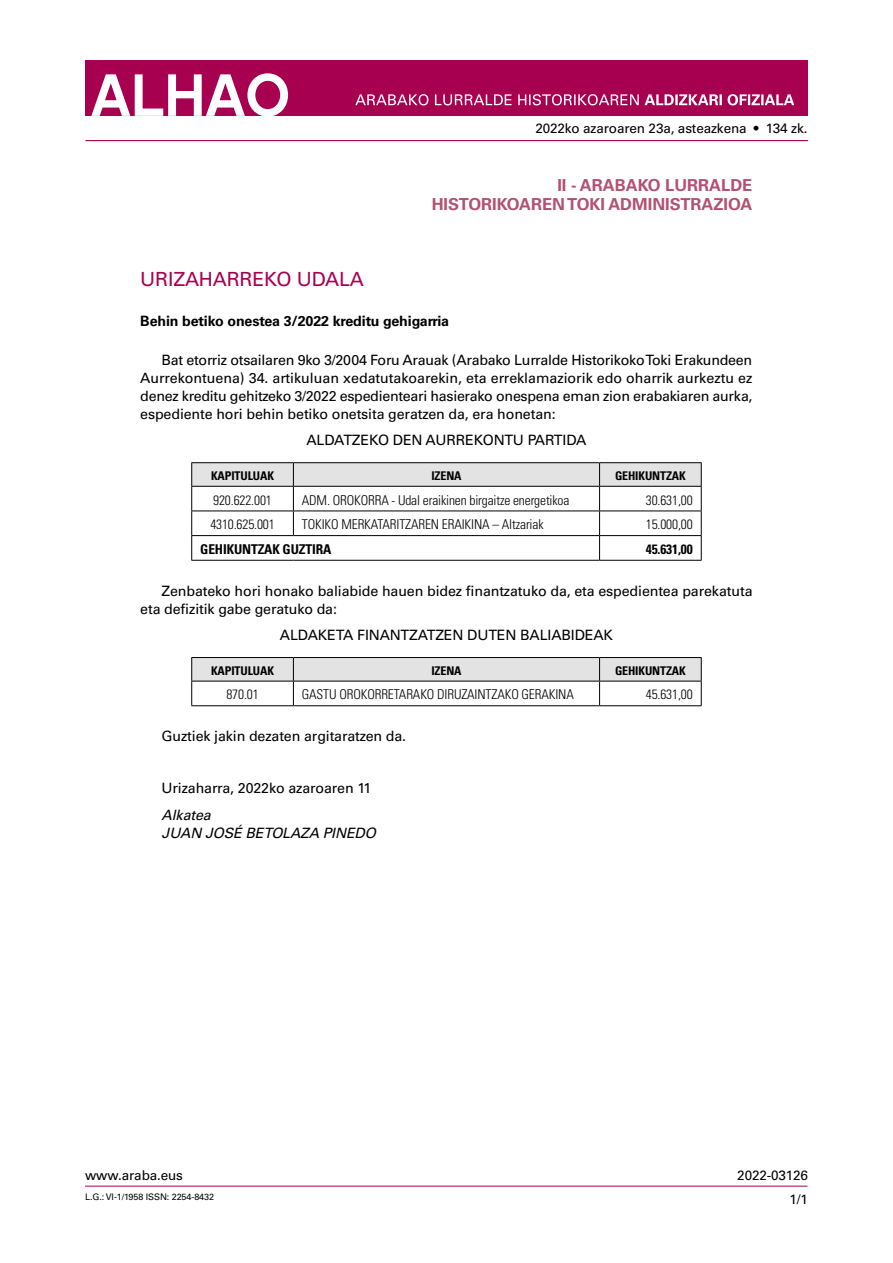
<style>
.page{position:relative;width:893px;height:1263px;background:#fff}
.page>*{position:absolute;margin:0;border:0;box-sizing:border-box;transform-origin:0 0}
._1_1_ANUNCIANTE_un_n{font:19.5px "Univers LT Std";letter-spacing:-.01em;color:#a80050}
._0_SECCION_II{font:700 16.5px/19.8px "Univers LT Std";color:#b25170;text-align:right}
._4_2_ROMAN_CENTRADO{font:14.25px/18px "Univers LT Std";letter-spacing:-.01em;color:#000;text-align:justify}
._2_SUMARIO{font:700 14.25px "Univers LT Std";letter-spacing:-.01em;color:#000}
.FIRMA_lugar_3_nivele{font:14.25px "Univers LT Std";letter-spacing:-.01em;color:#000}
.FIRMA_nombre{font:italic 14.25px "Univers LT Std";letter-spacing:-.01em;color:#000}
.FIRMA_cargo{font:italic 14.25px "Univers LT Std";letter-spacing:-.01em;color:#000}
.CUERPO_TABLA_9_IZDA{font:300 condensed 13.5px "Univers LT Std";letter-spacing:-.01em;color:#000}
.t1{font:13.5px "Univers LT Std";letter-spacing:-.01em;color:#000}
.CUERPO_TABLA_9_DCHA{font:300 condensed 13.5px "Univers LT Std";letter-spacing:-.01em;color:#000}
.CUERPO_TABLA_9_IZDA-2{font:700 condensed 13.5px "Univers LT Std";letter-spacing:-.01em;color:#000}
.CABECERA_TABLA_8_CEN{font:700 condensed 12px "Univers LT Std";letter-spacing:-.01em;color:#000}
.t2{font:9px "Univers LT Std";letter-spacing:-.01em;color:#000}
</style>
<div class="page">
<hr style="left:85px;top:1186px;width:722px;height:1px;background:#a80050">
<div style="left:85px;top:60px;width:723px;height:55px;background:#a80050"></div>
<hr style="left:85px;top:140px;width:723px;height:1px;background:#a80050">
<svg style="left:91px;top:73px;width:197px;height:43px"></svg>
<svg style="left:355px;top:94px;width:439px;height:11px"></svg>
<hr style="left:191px;top:462px;width:102px;height:1px;background:#000">
<hr style="left:293px;top:462px;width:307px;height:1px;background:#000">
<hr style="left:600px;top:462px;width:102px;height:1px;background:#000">
<svg style="left:191px;top:463px;width:511px;height:97px"></svg>
<hr style="left:191px;top:560px;width:102px;height:1px;background:#000">
<hr style="left:293px;top:560px;width:307px;height:1px;background:#000">
<hr style="left:600px;top:560px;width:102px;height:1px;background:#000">
<svg style="left:191px;top:657px;width:511px;height:48px"></svg>
<hr style="left:191px;top:705px;width:102px;height:1px;background:#000">
<hr style="left:293px;top:705px;width:307px;height:1px;background:#000">
<hr style="left:600px;top:705px;width:102px;height:1px;background:#000">
<p class="t1" style="left:535px;top:121px;width:274px">2022ko azaroaren 23a, asteazkena • 134 zk.</p>
<p class="_0_SECCION_II" style="left:432px;top:175px;width:322px">II - ARABAKO LURRALDE<br>HISTORIKOAREN TOKI ADMINISTRAZIOA</p>
<p class="_1_1_ANUNCIANTE_un_n" style="left:140px;top:268px;width:225px">URIZAHARREKO UDALA</p>
<p class="_2_SUMARIO" style="left:140px;top:312px;width:310px">Behin betiko onestea 3/2022 kreditu gehigarria</p>
<p class="_4_2_ROMAN_CENTRADO" style="left:140px;top:351px;width:614px;text-indent:21px">Bat etorriz otsailaren 9ko 3/2004 Foru Arauak (Arabako Lurralde Historikoko Toki Erakundeen Aurrekontuena) 34. artikuluan xedatutakoarekin, eta erreklamaziorik edo oharrik aurkeztu ez denez kreditu gehitzeko 3/2022 espedienteari hasierako onespena eman zion erabakiaren aurka, espediente hori behin betiko onetsita geratzen da, era honetan:</p>
<p class="_4_2_ROMAN_CENTRADO" style="left:306px;top:431px;width:282px">ALDATZEKO DEN AURREKONTU PARTIDA</p>
<p class="CABECERA_TABLA_8_CEN" style="left:211px;top:468px;width:64px">KAPITULUAK</p>
<p class="CABECERA_TABLA_8_CEN" style="left:431px;top:468px;width:32px">IZENA</p>
<p class="CABECERA_TABLA_8_CEN" style="left:615px;top:468px;width:72px">GEHIKUNTZAK</p>
<p class="CUERPO_TABLA_9_IZDA" style="left:213px;top:492px;width:60px">920.622.001</p>
<p class="CUERPO_TABLA_9_IZDA" style="left:302px;top:492px;width:269px">ADM. OROKORRA - Udal eraikinen birgaitze energetikoa</p>
<p class="CUERPO_TABLA_9_DCHA" style="left:646px;top:492px;width:48px">30.631,00</p>
<p class="CUERPO_TABLA_9_IZDA" style="left:210px;top:516px;width:66px">4310.625.001</p>
<p class="CUERPO_TABLA_9_IZDA" style="left:302px;top:516px;width:243px">TOKIKO MERKATARITZAREN ERAIKINA – Altzariak</p>
<p class="CUERPO_TABLA_9_DCHA" style="left:646px;top:516px;width:48px">15.000,00</p>
<p class="CUERPO_TABLA_9_IZDA-2" style="left:200px;top:541px;width:133px">GEHIKUNTZAK GUZTIRA</p>
<p class="CUERPO_TABLA_9_IZDA-2" style="left:646px;top:541px;width:48px">45.631,00</p>
<p class="_4_2_ROMAN_CENTRADO" style="left:140px;top:582px;width:614px;text-indent:21px">Zenbateko hori honako baliabide hauen bidez finantzatuko da, eta espedientea parekatuta eta defizitik gabe geratuko da:</p>
<p class="_4_2_ROMAN_CENTRADO" style="left:280px;top:626px;width:335px">ALDAKETA FINANTZATZEN DUTEN BALIABIDEAK</p>
<p class="CABECERA_TABLA_8_CEN" style="left:211px;top:663px;width:64px">KAPITULUAK</p>
<p class="CABECERA_TABLA_8_CEN" style="left:431px;top:663px;width:32px">IZENA</p>
<p class="CABECERA_TABLA_8_CEN" style="left:615px;top:663px;width:72px">GEHIKUNTZAK</p>
<p class="CUERPO_TABLA_9_IZDA" style="left:226px;top:686px;width:34px">870.01</p>
<p class="CUERPO_TABLA_9_IZDA" style="left:302px;top:686px;width:273px">GASTU OROKORRETARAKO DIRUZAINTZAKO GERAKINA</p>
<p class="CUERPO_TABLA_9_DCHA" style="left:646px;top:686px;width:48px">45.631,00</p>
<p class="_4_2_ROMAN_CENTRADO" style="left:162px;top:727px;width:246px">Guztiek jakin dezaten argitaratzen da.</p>
<p class="FIRMA_lugar_3_nivele" style="left:162px;top:780px;width:211px">Urizaharra, 2022ko azaroaren 11</p>
<p class="FIRMA_cargo" style="left:162px;top:806px;width:51px">Alkatea</p>
<p class="FIRMA_nombre" style="left:162px;top:824px;width:216px">JUAN JOSÉ BETOLAZA PINEDO</p>
<p class="t1" style="left:85px;top:1167px;width:99px">www.araba.eus</p>
<p class="t2" style="left:85px;top:1192px;width:130px">L.G.: VI-1/1958 ISSN: 2254-8432</p>
<p class="t1" style="left:737px;top:1167px;width:72px">2022-03126</p>
<p class="t1" style="left:789px;top:1191px;width:20px">1/1</p>
</div>
